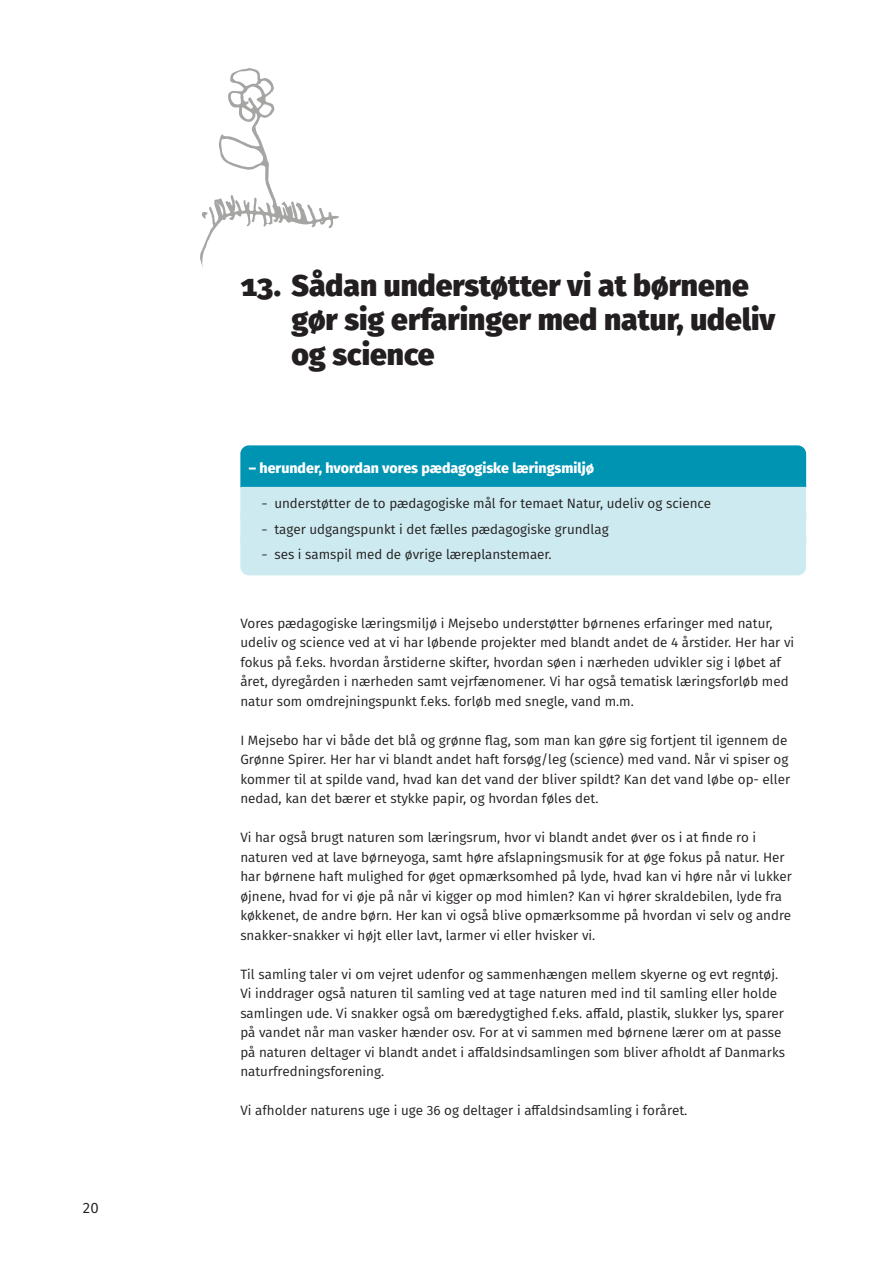
<style>
.page{position:relative;width:896px;height:1274px;background:#fff}
.page>*{position:absolute;margin:0;border:0;box-sizing:border-box;transform-origin:0 0}
._024_Kap{font:800 30px/34.5px "Fira Sans";color:#231f20}
.t1{font:15px "Fira Sans";color:#231f20}
._014_ML_-_tjekliste{font:800 14.25px "Fira Sans";color:#fff}
._009_Brød_1_under{font:13.5px/19.5px "Fira Sans";color:#231f20}
</style>
<div class="page">
<svg style="left:240px;top:445px;width:566px;height:130px;background:#8bcedc"></svg>
<svg style="left:200px;top:68px;width:139px;height:200px"></svg>
<p class="t1" style="left:83px;top:1196px;width:17px">20</p>
<p class="_024_Kap" style="left:291px;top:265px;width:485px;text-indent:-51px">13. Sådan understøtter vi at børnene gør sig erfaringer med natur, udeliv og science</p>
<p class="_014_ML_-_tjekliste" style="left:249px;top:455px;width:347px">– herunder, hvordan vores pædagogiske læringsmiljø</p>
<p class="_009_Brød_1_under" style="left:262px;top:493px;width:451px">˗ understøtter de to pædagogiske mål for temaet Natur, udeliv og science</p>
<p class="_009_Brød_1_under" style="left:262px;top:518px;width:348px">˗ tager udgangspunkt i det fælles pædagogiske grundlag</p>
<p class="_009_Brød_1_under" style="left:262px;top:544px;width:290px">˗ ses i samspil med de øvrige læreplanstemaer.</p>
<p class="_009_Brød_1_under" style="left:240px;top:612px;width:555px">Vores pædagogiske læringsmiljø i Mejsebo understøtter børnenes erfaringer med natur, udeliv og science ved at vi har løbende projekter med blandt andet de 4 årstider. Her har vi fokus på f.eks. hvordan årstiderne skifter, hvordan søen i nærheden udvikler sig i løbet af året, dyregården i nærheden samt vejrfænomener. Vi har også tematisk læringsforløb med natur som omdrejningspunkt f.eks. forløb med snegle, vand m.m.</p>
<p class="_009_Brød_1_under" style="left:240px;top:729px;width:551px">I Mejsebo har vi både det blå og grønne flag, som man kan gøre sig fortjent til igennem de Grønne Spirer. Her har vi blandt andet haft forsøg/leg (science) med vand. Når vi spiser og kommer til at spilde vand, hvad kan det vand der bliver spildt? Kan det vand løbe op- eller nedad, kan det bærer et stykke papir, og hvordan føles det.</p>
<p class="_009_Brød_1_under" style="left:240px;top:827px;width:553px">Vi har også brugt naturen som læringsrum, hvor vi blandt andet øver os i at finde ro i naturen ved at lave børneyoga, samt høre afslapningsmusik for at øge fokus på natur. Her har børnene haft mulighed for øget opmærksomhed på lyde, hvad kan vi høre når vi lukker øjnene, hvad for vi øje på når vi kigger op mod himlen? Kan vi hører skraldebilen, lyde fra køkkenet, de andre børn. Her kan vi også blive opmærksomme på hvordan vi selv og andre snakker-snakker vi højt eller lavt, larmer vi eller hvisker vi.</p>
<p class="_009_Brød_1_under" style="left:240px;top:963px;width:546px">Til samling taler vi om vejret udenfor og sammenhængen mellem skyerne og evt regntøj.<br>Vi inddrager også naturen til samling ved at tage naturen med ind til samling eller holde samlingen ude. Vi snakker også om bæredygtighed f.eks. affald, plastik, slukker lys, sparer på vandet når man vasker hænder osv. For at vi sammen med børnene lærer om at passe på naturen deltager vi blandt andet i affaldsindsamlingen som bliver afholdt af Danmarks naturfredningsforening.</p>
<p class="_009_Brød_1_under" style="left:240px;top:1100px;width:447px">Vi afholder naturens uge i uge 36 og deltager i affaldsindsamling i foråret.</p>
</div>
